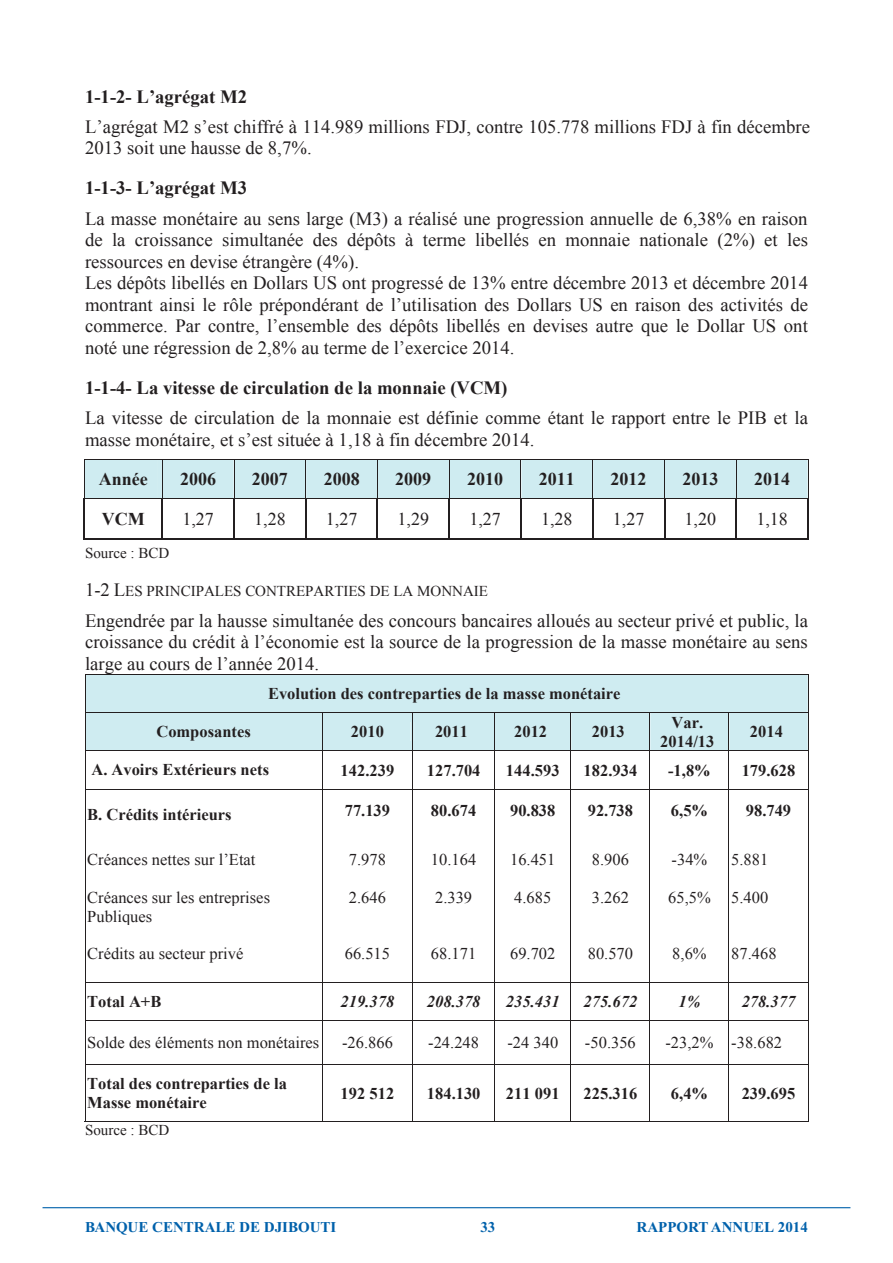
<style>
.page{position:relative;width:893px;height:1263px;background:#fff}
.page>*{position:absolute;margin:0;border:0;box-sizing:border-box;transform-origin:0 0}
.t1{font:18.75px/21.6px "Times New Roman";color:#231f20}
.t2{font:700 18.75px "Times New Roman";color:#231f20}
.t3{font:700 18px "Times New Roman";color:#231f20}
.t4{font:18px "Times New Roman";color:#231f20}
.t5{font:700 16.5px/19px "Times New Roman";color:#231f20;text-align:center}
.t6{font:16.5px/19px "Times New Roman";color:#231f20}
.t7{font:italic 700 16.5px "Times New Roman";letter-spacing:.005em;color:#231f20}
.t8{font:15px "Times New Roman";color:#231f20}
.t9{font:700 15px "Times New Roman";color:#0161ab}
.s1{font-size:18.75px}
</style>
<div class="page">
<hr style="left:43px;top:1207px;width:807px;height:1px;background:#0161ab">
<div style="left:84px;top:459px;width:725px;height:39px;background:#cfecf1"></div>
<hr style="left:84px;top:460px;width:1px;height:38px;background:#231f20">
<hr style="left:162px;top:460px;width:1px;height:38px;background:#231f20">
<hr style="left:234px;top:460px;width:1px;height:38px;background:#231f20">
<hr style="left:305px;top:460px;width:1px;height:38px;background:#231f20">
<hr style="left:377px;top:460px;width:1px;height:38px;background:#231f20">
<hr style="left:449px;top:460px;width:1px;height:38px;background:#231f20">
<hr style="left:521px;top:460px;width:1px;height:38px;background:#231f20">
<hr style="left:592px;top:460px;width:1px;height:38px;background:#231f20">
<hr style="left:664px;top:460px;width:1px;height:38px;background:#231f20">
<hr style="left:736px;top:460px;width:1px;height:38px;background:#231f20">
<hr style="left:808px;top:460px;width:1px;height:38px;background:#231f20">
<hr style="left:84px;top:498px;width:725px;height:1px;background:#231f20">
<hr style="left:84px;top:499px;width:1px;height:40px;background:#231f20">
<hr style="left:84px;top:538px;width:78px;height:1px;background:#231f20">
<hr style="left:162px;top:499px;width:1px;height:40px;background:#231f20">
<hr style="left:163px;top:538px;width:70px;height:1px;background:#231f20">
<hr style="left:233px;top:499px;width:2px;height:40px;background:#231f20">
<hr style="left:235px;top:538px;width:70px;height:1px;background:#231f20">
<hr style="left:305px;top:499px;width:2px;height:40px;background:#231f20">
<hr style="left:307px;top:538px;width:70px;height:1px;background:#231f20">
<hr style="left:377px;top:499px;width:1px;height:40px;background:#231f20">
<hr style="left:378px;top:538px;width:71px;height:1px;background:#231f20">
<hr style="left:449px;top:499px;width:1px;height:40px;background:#231f20">
<hr style="left:450px;top:538px;width:70px;height:1px;background:#231f20">
<hr style="left:520px;top:499px;width:2px;height:40px;background:#231f20">
<hr style="left:522px;top:538px;width:70px;height:1px;background:#231f20">
<hr style="left:592px;top:499px;width:1px;height:40px;background:#231f20">
<hr style="left:593px;top:538px;width:71px;height:1px;background:#231f20">
<hr style="left:664px;top:499px;width:1px;height:40px;background:#231f20">
<hr style="left:665px;top:538px;width:70px;height:1px;background:#231f20">
<hr style="left:735px;top:499px;width:2px;height:40px;background:#231f20">
<hr style="left:737px;top:538px;width:70px;height:1px;background:#231f20">
<hr style="left:807px;top:499px;width:2px;height:40px;background:#231f20">
<hr style="left:806px;top:675px;width:2px;height:37px;background:#cfecf1">
<hr style="left:85px;top:675px;width:2px;height:37px;background:#cfecf1">
<div style="left:87px;top:675px;width:719px;height:37px;background:#cfecf1"></div>
<hr style="left:85px;top:674px;width:723px;height:1px;background:#231f20">
<hr style="left:85px;top:675px;width:1px;height:37px;background:#231f20">
<hr style="left:808px;top:675px;width:1px;height:37px;background:#231f20">
<svg style="left:85px;top:712px;width:724px;height:410px"></svg>
<p class="t2" style="left:85px;top:83px;width:164px">1-1-2- L’agrégat M2</p>
<p class="t1" style="left:85px;top:116px;width:726px">L’agrégat M2 s’est chiffré à 114.989 millions FDJ, contre 105.778 millions FDJ à fin décembre<br>2013 soit une hausse de 8,7%.</p>
<p class="t2" style="left:85px;top:175px;width:164px">1-1-3- L’agrégat M3</p>
<p class="t1" style="left:85px;top:207px;width:724px">La masse monétaire au sens large (M3) a réalisé une progression annuelle de 6,38% en raison de la croissance simultanée des dépôts à terme libellés en monnaie nationale (2%) et les ressources en devise étrangère (4%).<br>Les dépôts libellés en Dollars US ont progressé de 13% entre décembre 2013 et décembre 2014 montrant ainsi le rôle prépondérant de l’utilisation des Dollars US en raison des activités de commerce. Par contre, l’ensemble des dépôts libellés en devises autre que le Dollar US ont noté une régression de 2,8% au terme de l’exercice 2014.</p>
<p class="t2" style="left:85px;top:374px;width:424px">1-1-4- La vitesse de circulation de la monnaie (VCM)</p>
<p class="t1" style="left:85px;top:407px;width:725px">La vitesse de circulation de la monnaie est définie comme étant le rapport entre le PIB et la masse monétaire, et s’est située à 1,18 à fin décembre 2014.</p>
<p class="t3" style="left:99px;top:467px;width:50px">Année</p>
<p class="t3" style="left:180px;top:467px;width:37px">2006</p>
<p class="t3" style="left:252px;top:467px;width:37px">2007</p>
<p class="t3" style="left:324px;top:467px;width:37px">2008</p>
<p class="t3" style="left:395px;top:467px;width:37px">2009</p>
<p class="t3" style="left:467px;top:467px;width:37px">2010</p>
<p class="t3" style="left:539px;top:467px;width:37px">2011</p>
<p class="t3" style="left:611px;top:467px;width:37px">2012</p>
<p class="t3" style="left:682px;top:467px;width:37px">2013</p>
<p class="t3" style="left:754px;top:467px;width:37px">2014</p>
<p class="t3" style="left:102px;top:506px;width:44px">VCM</p>
<p class="t4" style="left:182px;top:507px;width:33px">1,27</p>
<p class="t4" style="left:254px;top:507px;width:33px">1,28</p>
<p class="t4" style="left:326px;top:507px;width:33px">1,27</p>
<p class="t4" style="left:398px;top:507px;width:33px">1,29</p>
<p class="t4" style="left:469px;top:507px;width:33px">1,27</p>
<p class="t4" style="left:541px;top:507px;width:33px">1,28</p>
<p class="t4" style="left:613px;top:507px;width:33px">1,27</p>
<p class="t4" style="left:685px;top:507px;width:33px">1,20</p>
<p class="t4" style="left:756px;top:507px;width:33px">1,18</p>
<p class="t8" style="left:85px;top:542px;width:86px">Source : BCD</p>
<p class="t8" style="left:85px;top:581px;width:404px"><span class="s1">1-2 L</span>ES PRINCIPALES CONTREPARTIES DE LA MONNAIE</p>
<p class="t1" style="left:85px;top:609px;width:724px;text-align:justify">Engendrée par la hausse simultanée des concours bancaires alloués au secteur privé et public, la croissance du crédit à l’économie est la source de la progression de la masse monétaire au sens large au cours de l’année 2014.</p>
<p class="t5" style="left:268px;top:683px;width:354px">Evolution des contreparties de la masse monétaire</p>
<p class="t5" style="left:156px;top:722px;width:96px">Composantes</p>
<p class="t5" style="left:351px;top:722px;width:35px">2010</p>
<p class="t5" style="left:435px;top:722px;width:35px">2011</p>
<p class="t5" style="left:514px;top:722px;width:35px">2012</p>
<p class="t5" style="left:592px;top:722px;width:35px">2013</p>
<p class="t5" style="left:660px;top:712px;width:56px">Var.<br>2014/13</p>
<p class="t5" style="left:750px;top:722px;width:35px">2014</p>
<p class="t5" style="left:91px;top:760px;width:179px">A. Avoirs Extérieurs nets</p>
<p class="t5" style="left:341px;top:760px;width:55px">142.239</p>
<p class="t5" style="left:427px;top:760px;width:55px">127.704</p>
<p class="t5" style="left:506px;top:760px;width:55px">144.593</p>
<p class="t5" style="left:584px;top:760px;width:55px">182.934</p>
<p class="t5" style="left:668px;top:760px;width:44px">-1,8%</p>
<p class="t5" style="left:742px;top:760px;width:55px">179.628</p>
<p class="t5" style="left:87px;top:805px;width:146px">B. Crédits intérieurs</p>
<p class="t5" style="left:345px;top:800px;width:47px">77.139</p>
<p class="t5" style="left:431px;top:800px;width:47px">80.674</p>
<p class="t5" style="left:510px;top:800px;width:47px">90.838</p>
<p class="t5" style="left:588px;top:800px;width:47px">92.738</p>
<p class="t5" style="left:671px;top:800px;width:39px">6,5%</p>
<p class="t5" style="left:746px;top:800px;width:47px">98.749</p>
<p class="t6" style="left:87px;top:849px;width:170px">Créances nettes sur l’Etat</p>
<p class="t6" style="left:87px;top:887px;width:184px">Créances sur les entreprises<br>Publiques</p>
<p class="t6" style="left:87px;top:944px;width:158px">Crédits au secteur privé</p>
<p class="t6" style="left:671px;top:849px;width:37px">-34%</p>
<p class="t6" style="left:668px;top:887px;width:44px">65,5%</p>
<p class="t6" style="left:349px;top:849px;width:39px">7.978</p>
<p class="t6" style="left:349px;top:887px;width:39px">2.646</p>
<p class="t6" style="left:431px;top:849px;width:47px">10.164</p>
<p class="t6" style="left:435px;top:887px;width:39px">2.339</p>
<p class="t6" style="left:510px;top:849px;width:47px">16.451</p>
<p class="t6" style="left:514px;top:887px;width:39px">4.685</p>
<p class="t6" style="left:592px;top:849px;width:39px">8.906</p>
<p class="t6" style="left:592px;top:887px;width:39px">3.262</p>
<p class="t6" style="left:731px;top:849px;width:39px">5.881</p>
<p class="t6" style="left:731px;top:887px;width:39px">5.400</p>
<p class="t6" style="left:672px;top:944px;width:36px">8,6%</p>
<p class="t6" style="left:345px;top:944px;width:47px">66.515</p>
<p class="t6" style="left:431px;top:944px;width:47px">68.171</p>
<p class="t6" style="left:510px;top:944px;width:47px">69.702</p>
<p class="t6" style="left:588px;top:944px;width:47px">80.570</p>
<p class="t6" style="left:731px;top:944px;width:47px">87.468</p>
<p class="t5" style="left:87px;top:992px;width:76px">Total A+B</p>
<p class="t7" style="left:341px;top:990px;width:55px">219.378</p>
<p class="t7" style="left:427px;top:990px;width:55px">208.378</p>
<p class="t7" style="left:506px;top:990px;width:55px">235.431</p>
<p class="t7" style="left:584px;top:990px;width:55px">275.672</p>
<p class="t7" style="left:678px;top:990px;width:23px">1%</p>
<p class="t7" style="left:742px;top:990px;width:55px">278.377</p>
<p class="t6" style="left:87px;top:1033px;width:233px">Solde des éléments non monétaires</p>
<p class="t6" style="left:342px;top:1033px;width:52px">-26.866</p>
<p class="t6" style="left:428px;top:1033px;width:52px">-24.248</p>
<p class="t6" style="left:507px;top:1033px;width:52px">-24 340</p>
<p class="t6" style="left:585px;top:1033px;width:52px">-50.356</p>
<p class="t6" style="left:665px;top:1033px;width:118px">-23,2% -38.682</p>
<p class="t5" style="left:87px;top:1074px;width:201px;text-align:left">Total des contreparties de la<br>Masse monétaire</p>
<p class="t5" style="left:341px;top:1083px;width:55px">192 512</p>
<p class="t5" style="left:427px;top:1083px;width:55px">184.130</p>
<p class="t5" style="left:506px;top:1083px;width:55px">211 091</p>
<p class="t5" style="left:584px;top:1083px;width:55px">225.316</p>
<p class="t5" style="left:671px;top:1083px;width:39px">6,4%</p>
<p class="t5" style="left:742px;top:1083px;width:55px">239.695</p>
<p class="t8" style="left:85px;top:1120px;width:86px">Source : BCD</p>
<p class="t9" style="left:85px;top:1219px;width:253px">BANQUE CENTRALE DE DJIBOUTI</p>
<p class="t9" style="left:480px;top:1219px;width:16px">33</p>
<p class="t9" style="left:637px;top:1219px;width:173px">RAPPORT ANNUEL 2014</p>
</div>
